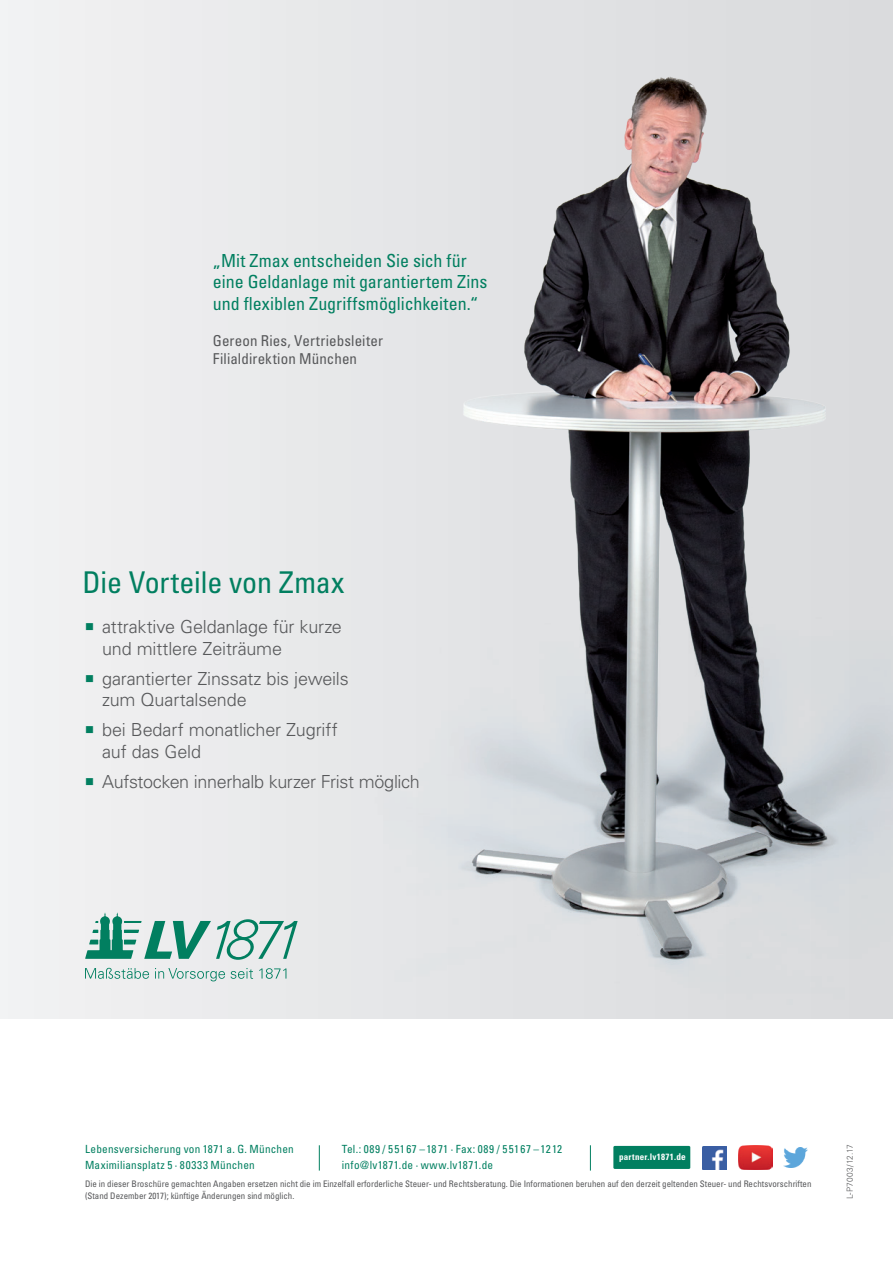
<style>
.page{position:relative;width:893px;height:1263px;background:#fff}
.page>*{position:absolute;margin:0;border:0;box-sizing:border-box;transform-origin:0 0}
.t1{font:condensed 30px "Univers";letter-spacing:-.005em;color:#017f60}
.t2{font:300 18px/21.6px "Univers";letter-spacing:-.01em;color:#57585a}
.t3{font:condensed 18px/21.6px "Univers";color:#017f60}
.t4{font:condensed 15px/18px "Univers";letter-spacing:.01em;color:#57585a}
.t5{font:condensed 11.25px/15.8px "Univers LT Std";letter-spacing:.025em;color:#017f60}
.t6{font:condensed 9px/11.2px "Univers LT Std";color:#57585a}
.t7{font:700 condensed 9px "Univers LT Std";letter-spacing:.03em;color:#fff}
.t8{font:300 8.4px "Univers";letter-spacing:.03em;color:#57585a}
.s1{color:#017f60}
.s2{font-size:9.3px}
</style>
<div class="page">
<div style="left:0;top:0;width:893px;height:1019px;background:#ececee"></div>
<img style="left:383px;top:25px;width:510px;height:989px">
<svg style="left:85px;top:968px;width:201px;height:13px"></svg>
<svg style="left:85px;top:913px;width:213px;height:47px"></svg>
<svg style="left:319px;top:1145px;width:1px;height:25px"></svg>
<svg style="left:590px;top:1145px;width:1px;height:25px"></svg>
<div style="left:613px;top:1146px;width:77px;height:23px;background:#017f60"></div>
<img style="left:703px;top:1146px;width:23px;height:23px">
<img style="left:738px;top:1145px;width:34px;height:24px">
<img style="left:783px;top:1148px;width:25px;height:19px">
<h2 class="t3" style="left:213px;top:249px;width:276px">„Mit Zmax entscheiden Sie sich für eine Geldanlage mit garantiertem Zins und flexiblen Zugriffsmöglichkeiten.“</h2>
<h3 class="t4" style="left:213px;top:331px;width:172px">Gereon Ries, Vertriebsleiter<br>Filialdirektion München</h3>
<h1 class="t1" style="left:82px;top:563px;width:263px">Die Vorteile von Zmax</h1>
<h2 class="t2" style="left:102px;top:616px;width:241px;text-indent:-17px"><span class="s1">■</span> attraktive Geldanlage für kurze und mittlere Zeiträume</h2>
<h2 class="t2" style="left:102px;top:667px;width:248px;text-indent:-17px"><span class="s1">■</span> garantierter Zinssatz bis jeweils zum Quartalsende</h2>
<h2 class="t2" style="left:102px;top:719px;width:237px;text-indent:-17px"><span class="s1">■</span> bei Bedarf monatlicher Zugriff auf das Geld</h2>
<h2 class="t2" style="left:85px;top:771px;width:336px"><span class="s1">■</span> Aufstocken innerhalb kurzer Frist möglich</h2>
<p class="t5" style="left:85px;top:1141px;width:210px">Lebensversicherung von 1871 a. G. München<br>Maximiliansplatz 5 · 80333 München</p>
<p class="t5" style="left:342px;top:1141px;width:222px">Tel.: 089 / 55167 –1871 · Fax: 089 / 55167 –1212 info@lv1871.de · www.lv1871.de</p>
<p class="t7" style="left:619px;top:1152px;width:68px">partner.lv1871.<span class="s2">de</span></p>
<p class="t6" style="left:85px;top:1178px;width:728px">Die in dieser Broschüre gemachten Angaben ersetzen nicht die im Einzelfall erforderliche Steuer- und Rechtsberatung. Die Informationen beruhen auf den derzeit geltenden Steuer- und Rechtsvorschriften (Stand Dezember 2017); künftige Änderungen sind möglich.</p>
<p class="t8" style="left:845px;top:1199px;width:57px;rotate:-90deg">L-P7003/12.17</p>
</div>
